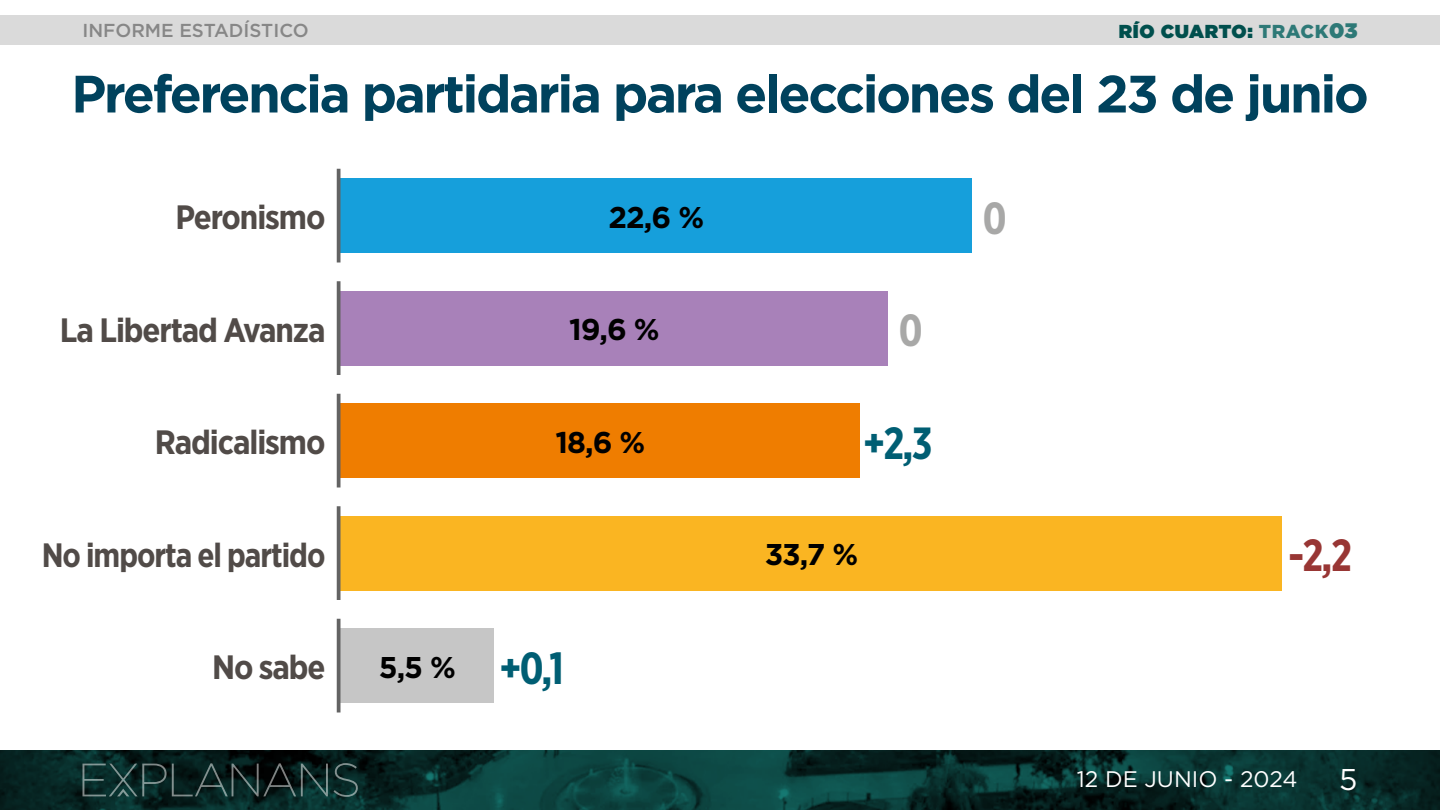
<style>
.page{position:relative;width:1440px;height:810px;background:#fff}
.page>*{position:absolute;margin:0;border:0;box-sizing:border-box;transform-origin:0 0}
.t1{font:700 52.5px "Gotham";letter-spacing:-.045em;color:#00425d}
.t2{font:700 45px "Gotham X Narrow";color:#005e73}
.t3{font:700 45px "Gotham X Narrow";color:#983634}
.t4{font:700 45px "Gotham X Narrow";color:#a8a8a7}
.t5{font:700 33.75px "Gotham Narrow";letter-spacing:-.035em;color:#514b48}
.t6{font:700 33.75px "Gotham Narrow";letter-spacing:-.035em;color:#514b48;scale:.95 1}
.t7{font:700 30px "Gotham";letter-spacing:-.035em;color:#000}
.t8{font:30px "Gotham";color:#fff}
.t9{font:22.5px "Gotham";color:#fff}
.t10{font:500 18.75px "Gotham";color:#878787}
.t11{font:900 18.75px "Gotham";letter-spacing:.035em;color:#004f4d}
.s1{color:#2e7977}
.s2{font-size:21px;color:#2e7977}
</style>
<div class="page">
<img style="left:0;top:750px;width:1440px;height:60px">
<svg style="left:82px;top:763px;width:276px;height:34px;background:#193230"></svg>
<div style="left:0;top:15px;width:1440px;height:30px;background:#dadada"></div>
<div style="left:340px;top:628px;width:154px;height:75px;background:#c6c6c6"></div>
<div style="left:340px;top:516px;width:942px;height:75px;background:#fab522"></div>
<div style="left:340px;top:404px;width:520px;height:74px;background:#ef7d00"></div>
<div style="left:340px;top:291px;width:548px;height:75px;background:#a881b9"></div>
<div style="left:340px;top:178px;width:632px;height:75px;background:#169fdb"></div>
<hr style="left:337px;top:169px;width:3px;height:93px;background:#636363">
<hr style="left:337px;top:281px;width:3px;height:94px;background:#636363">
<hr style="left:337px;top:394px;width:3px;height:94px;background:#636363">
<hr style="left:337px;top:506px;width:3px;height:94px;background:#636363">
<hr style="left:337px;top:619px;width:3px;height:93px;background:#636363">
<p class="t10" style="left:83px;top:19px;width:228px">INFORME ESTADÍSTICO</p>
<p class="t11" style="left:1119px;top:18px;width:240px">RÍO CUARTO: <span class="s1">TRACK</span><span class="s2">03</span></p>
<p class="t1" style="left:71px;top:59px;width:1299px">Preferencia partidaria para elecciones del 23 de junio</p>
<p class="t5" style="left:176px;top:196px;width:151px">Peronismo</p>
<p class="t7" style="left:609px;top:197px;width:97px">22,6 %</p>
<p class="t4" style="left:983px;top:190px;width:25px">0</p>
<p class="t5" style="left:60px;top:308px;width:267px">La Libertad Avanza</p>
<p class="t7" style="left:569px;top:310px;width:92px">19,6 %</p>
<p class="t4" style="left:899px;top:303px;width:25px">0</p>
<p class="t5" style="left:155px;top:421px;width:172px">Radicalismo</p>
<p class="t7" style="left:556px;top:422px;width:91px">18,6 %</p>
<p class="t2" style="left:864px;top:415px;width:70px">+2,3</p>
<p class="t6" style="left:42px;top:533px;width:300px">No importa el partido</p>
<p class="t7" style="left:765px;top:535px;width:95px">33,7 %</p>
<p class="t3" style="left:1288px;top:528px;width:65px">-2,2</p>
<p class="t5" style="left:212px;top:646px;width:115px">No sabe</p>
<p class="t7" style="left:379px;top:647px;width:79px">5,5 %</p>
<p class="t2" style="left:500px;top:640px;width:65px">+0,1</p>
<p class="t9" style="left:1077px;top:765px;width:222px">12 DE JUNIO - 2024</p>
<p class="t8" style="left:1339px;top:760px;width:20px">5</p>
</div>
